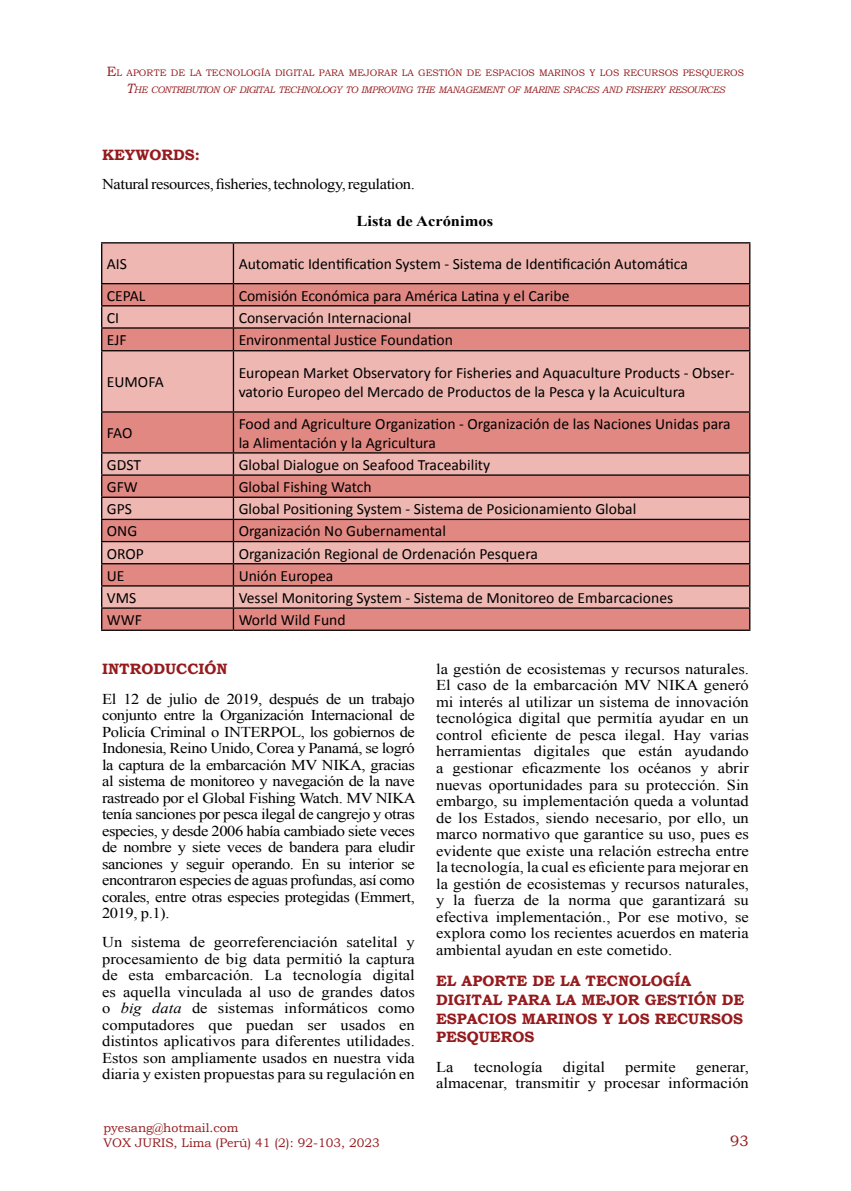
<style>
.page{position:relative;width:851px;height:1191px;background:#fff}
.page>*{position:absolute;margin:0;border:0;box-sizing:border-box;transform-origin:0 0}
.t1{font:15.6px/18.8px "Calibri";color:#000}
.t2{font:15px/16.5px "Times New Roman";color:#000;text-align:justify;scale:1.1 1}
.t3{font:700 15px/18.8px "Bookman Old Style";color:#951a1d}
.t4{font:15px "Times New Roman";letter-spacing:-.025em;color:#000;scale:1.1 1}
.t5{font:700 15px "Times New Roman";color:#000;scale:1.1 1}
.t6{font:15px "Bookman Old Style";color:#951a1d}
.t7{font:12.45px/15px "Bookman Old Style";color:#951a1d}
.t8{font:italic 9.45px/17.7px "Bookman Old Style";letter-spacing:-.035em;color:#951a1d;text-align:center}
.s1{font-style:normal;font-size:13.5px}
.s2{font-style:normal}
.s3{font-size:13.5px}
.s4{font-style:italic}
</style>
<div class="page">
<div style="left:102px;top:243px;width:647px;height:40px;background:#eeb7b2"></div>
<svg style="left:102px;top:284px;width:647px;height:345px;background:#e49d98"></svg>
<hr style="left:101px;top:242px;width:132px;height:1px;background:#000">
<hr style="left:101px;top:243px;width:1px;height:40px;background:#000">
<hr style="left:233px;top:242px;width:517px;height:1px;background:#000">
<hr style="left:233px;top:243px;width:1px;height:40px;background:#000">
<hr style="left:749px;top:243px;width:1px;height:40px;background:#000">
<hr style="left:101px;top:283px;width:132px;height:1px;background:#000">
<hr style="left:233px;top:283px;width:517px;height:1px;background:#000">
<hr style="left:101px;top:305px;width:132px;height:1px;background:#000">
<hr style="left:233px;top:305px;width:517px;height:1px;background:#000">
<hr style="left:101px;top:327px;width:132px;height:2px;background:#000">
<svg style="left:101px;top:284px;width:1px;height:66px"></svg>
<hr style="left:233px;top:327px;width:517px;height:2px;background:#000">
<svg style="left:233px;top:284px;width:1px;height:66px"></svg>
<svg style="left:749px;top:284px;width:1px;height:66px"></svg>
<hr style="left:101px;top:350px;width:132px;height:1px;background:#000">
<hr style="left:101px;top:351px;width:1px;height:60px;background:#000">
<hr style="left:233px;top:350px;width:517px;height:1px;background:#000">
<hr style="left:233px;top:351px;width:1px;height:60px;background:#000">
<hr style="left:749px;top:351px;width:1px;height:60px;background:#000">
<hr style="left:101px;top:411px;width:132px;height:1px;background:#000">
<hr style="left:101px;top:412px;width:1px;height:40px;background:#000">
<hr style="left:233px;top:411px;width:517px;height:1px;background:#000">
<hr style="left:233px;top:412px;width:1px;height:40px;background:#000">
<hr style="left:749px;top:412px;width:1px;height:40px;background:#000">
<hr style="left:101px;top:452px;width:132px;height:1px;background:#000">
<hr style="left:233px;top:452px;width:517px;height:1px;background:#000">
<hr style="left:101px;top:474px;width:132px;height:2px;background:#000">
<hr style="left:233px;top:474px;width:517px;height:2px;background:#000">
<hr style="left:101px;top:496px;width:132px;height:2px;background:#000">
<hr style="left:233px;top:496px;width:517px;height:2px;background:#000">
<hr style="left:101px;top:519px;width:132px;height:1px;background:#000">
<hr style="left:233px;top:519px;width:517px;height:1px;background:#000">
<hr style="left:101px;top:541px;width:132px;height:1px;background:#000">
<hr style="left:233px;top:541px;width:517px;height:1px;background:#000">
<hr style="left:101px;top:563px;width:132px;height:1px;background:#000">
<hr style="left:233px;top:563px;width:517px;height:1px;background:#000">
<hr style="left:101px;top:585px;width:132px;height:1px;background:#000">
<hr style="left:233px;top:585px;width:517px;height:1px;background:#000">
<hr style="left:101px;top:607px;width:132px;height:2px;background:#000">
<svg style="left:101px;top:453px;width:1px;height:176px"></svg>
<hr style="left:233px;top:607px;width:517px;height:2px;background:#000">
<svg style="left:233px;top:453px;width:1px;height:176px"></svg>
<svg style="left:749px;top:453px;width:1px;height:176px"></svg>
<hr style="left:101px;top:629px;width:132px;height:2px;background:#000">
<hr style="left:233px;top:629px;width:517px;height:2px;background:#000">
<p class="t8" style="left:107px;top:64px;width:638px"><span class="s1">E</span><span class="s2">L APORTE DE LA TECNOLOGÍA DIGITAL PARA MEJORAR LA GESTIÓN DE ESPACIOS MARINOS Y LOS RECURSOS PESQUEROS<br></span><span class="s3">T</span>HE CONTRIBUTION OF DIGITAL TECHNOLOGY TO IMPROVING THE MANAGEMENT OF MARINE SPACES AND FISHERY RESOURCES</p>
<p class="t3" style="left:102px;top:145px;width:99px">KEYWORDS:</p>
<p class="t4" style="left:102px;top:174px;width:286px">Naturalresources,fisheries,technology,regulation.</p>
<p class="t5" style="left:356px;top:210px;width:126px">Lista de Acrónimos</p>
<p class="t1" style="left:107px;top:255px;width:22px">AIS</p>
<p class="t1" style="left:239px;top:255px;width:450px">Automatic Identification System - Sistema de Identificación Automática</p>
<p class="t1" style="left:107px;top:286px;width:40px">CEPAL</p>
<p class="t1" style="left:239px;top:286px;width:332px">Comisión Económica para América Latina y el Caribe</p>
<p class="t1" style="left:107px;top:308px;width:14px">CI</p>
<p class="t1" style="left:239px;top:308px;width:174px">Conservación Internacional</p>
<p class="t1" style="left:107px;top:331px;width:21px">EJF</p>
<p class="t1" style="left:239px;top:331px;width:216px">Environmental Justice Foundation</p>
<p class="t1" style="left:107px;top:373px;width:58px">EUMOFA</p>
<p class="t1" style="left:239px;top:363px;width:497px">European Market Observatory for Fisheries and Aquaculture Products - Obser&shy;vatorio Europeo del Mercado de Productos de la Pesca y la Acuicultura</p>
<p class="t1" style="left:107px;top:424px;width:27px">FAO</p>
<p class="t1" style="left:239px;top:414px;width:493px">Food and Agriculture Organization - Organización de las Naciones Unidas para la Alimentación y la Agricultura</p>
<p class="t1" style="left:107px;top:455px;width:36px">GDST</p>
<p class="t1" style="left:239px;top:455px;width:253px">Global Dialogue on Seafood Traceability</p>
<p class="t1" style="left:107px;top:477px;width:32px">GFW</p>
<p class="t1" style="left:239px;top:477px;width:134px">Global Fishing Watch</p>
<p class="t1" style="left:107px;top:500px;width:27px">GPS</p>
<p class="t1" style="left:239px;top:500px;width:399px">Global Positioning System - Sistema de Posicionamiento Global</p>
<p class="t1" style="left:107px;top:522px;width:32px">ONG</p>
<p class="t1" style="left:239px;top:522px;width:209px">Organización No Gubernamental</p>
<p class="t1" style="left:107px;top:544px;width:39px">OROP</p>
<p class="t1" style="left:239px;top:544px;width:301px">Organización Regional de Ordenación Pesquera</p>
<p class="t1" style="left:107px;top:566px;width:19px">UE</p>
<p class="t1" style="left:239px;top:566px;width:96px">Unión Europea</p>
<p class="t1" style="left:107px;top:588px;width:31px">VMS</p>
<p class="t1" style="left:239px;top:588px;width:436px">Vessel Monitoring System - Sistema de Monitoreo de Embarcaciones</p>
<p class="t1" style="left:107px;top:610px;width:37px">WWF</p>
<p class="t1" style="left:239px;top:610px;width:108px">World Wild Fund</p>
<p class="t3" style="left:102px;top:659px;width:127px">INTRODUCCIÓN</p>
<p class="t2" style="left:102px;top:690px;width:286px">El 12 de julio de 2019, después de un trabajo conjunto entre la Organización Internacional de Policía Criminal o INTERPOL, los gobiernos de Indonesia, Reino Unido, Corea y Panamá, se logró la captura de la embarcación MV NIKA, gracias al sistema de monitoreo y navegación de la nave rastreado por el Global Fishing Watch. MV NIKA tenía sanciones por pesca ilegal de cangrejo y otras especies, y desde 2006 había cambiado siete veces de nombre y siete veces de bandera para eludir sanciones y seguir operando. En su interior se encontraron especies de aguas profundas, así como corales, entre otras especies protegidas (Emmert, 2019, p.1).</p>
<p class="t2" style="left:102px;top:934px;width:286px">Un sistema de georreferenciación satelital y procesamiento de big data permitió la captura de esta embarcación. La tecnología digital es aquella vinculada al uso de grandes datos o <span class="s4">big data</span> de sistemas informáticos como computadores que puedan ser usados en distintos aplicativos para diferentes utilidades.<br>Estos son ampliamente usados en nuestra vida diaria y existen propuestas para su regulación en</p>
<p class="t7" style="left:103px;top:1120px;width:278px">pyesang@hotmail.com<br>VOX JURIS, Lima (Perú) 41 (2): 92-103, 2023</p>
<p class="t2" style="left:436px;top:660px;width:286px">la gestión de ecosistemas y recursos naturales.<br>El caso de la embarcación MV NIKA generó mi interés al utilizar un sistema de innovación tecnológica digital que permitía ayudar en un control eficiente de pesca ilegal. Hay varias herramientas digitales que están ayudando a gestionar eficazmente los océanos y abrir nuevas oportunidades para su protección. Sin embargo, su implementación queda a voluntad de los Estados, siendo necesario, por ello, un marco normativo que garantice su uso, pues es evidente que existe una relación estrecha entre la tecnología, la cual es eficiente para mejorar en la gestión de ecosistemas y recursos naturales, y la fuerza de la norma que garantizará su efectiva implementación., Por ese motivo, se explora como los recientes acuerdos en materia ambiental ayudan en este cometido.</p>
<p class="t3" style="left:436px;top:971px;width:310px">EL APORTE DE LA TECNOLOGÍA<br>DIGITAL PARA LA MEJOR GESTIÓN DE<br>ESPACIOS MARINOS Y LOS RECURSOS<br>PESQUEROS</p>
<p class="t2" style="left:436px;top:1058px;width:17px">La</p>
<p class="t2" style="left:473px;top:1058px;width:64px">tecnología</p>
<p class="t2" style="left:562px;top:1058px;width:40px">digital</p>
<p class="t2" style="left:625px;top:1058px;width:47px">permite</p>
<p class="t2" style="left:436px;top:1058px;width:286px;text-align:right">generar,<br>almacenar, transmitir y procesar información</p>
<p class="t6" style="left:730px;top:1132px;width:20px">93</p>
</div>
